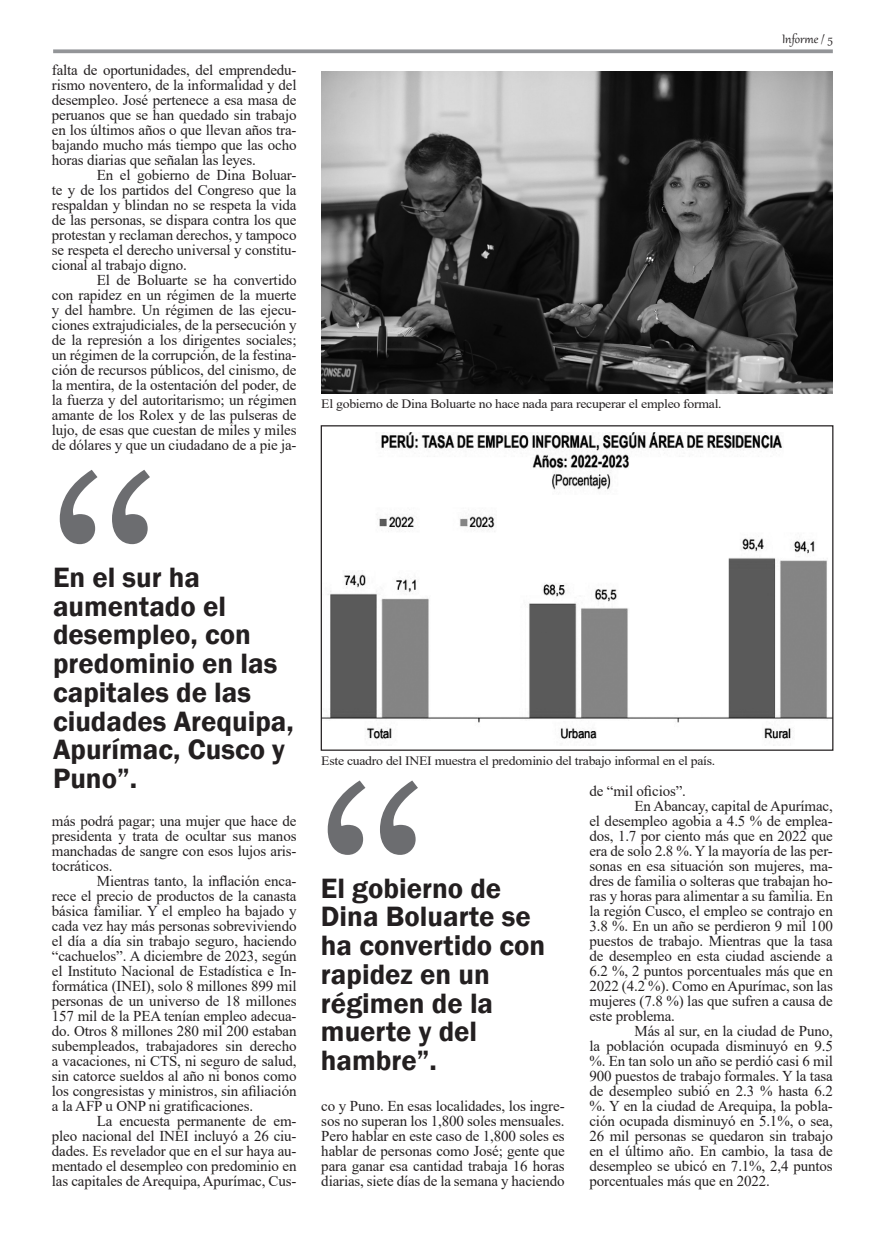
<style>
.page{position:relative;width:886px;height:1241px;background:#fff}
.page>*{position:absolute;margin:0;border:0;box-sizing:border-box;transform-origin:0 0}
.t1{font:250px "Century Schlbk Cyrillic BT";color:#6c6d70}
.t2{font:600 28.75px/28.8px "Franklin Gothic";color:#231f20}
.t3{font:15px/15px "Times New Roman";letter-spacing:-.01em;color:#231f20;text-align:justify}
.t4{font:15px "Gabriola";color:#231f20}
.t5{font:12.62px "Times New Roman";letter-spacing:-.02em;color:#231f20;scale:1.08 1}
</style>
<div class="page">
<svg style="left:53px;top:49px;width:780px;height:4px;background:#9ea0a3"></svg>
<img style="left:321px;top:72px;width:512px;height:321px">
<img style="left:323px;top:432px;width:508px;height:314px">
<div style="left:321px;top:425px;width:512px;height:325px;border:1px solid #231f20"></div>
<p class="t3" style="left:52px;top:62px;width:246px">falta de oportunidades, del emprendedu&shy;rismo noventero, de la informalidad y del desempleo. José pertenece a esa masa de peruanos que se han quedado sin trabajo en los últimos años o que llevan años tra&shy;bajando mucho más tiempo que las ocho horas diarias que señalan las leyes.</p>
<p class="t3" style="left:52px;top:167px;width:246px;text-indent:45px">En el gobierno de Dina Boluar&shy;te y de los partidos del Congreso que la respaldan y blindan no se respeta la vida de las personas, se dispara contra los que protestan y reclaman derechos, y tampoco se respeta el derecho universal y constitu&shy;cional al trabajo digno.</p>
<p class="t3" style="left:52px;top:272px;width:246px;text-indent:45px">El de Boluarte se ha convertido con rapidez en un régimen de la muerte y del hambre. Un régimen de las ejecu&shy;ciones extrajudiciales, de la persecución y de la represión a los dirigentes sociales; un régimen de la corrupción, de la festina&shy;ción de recursos públicos, del cinismo, de la mentira, de la ostentación del poder, de la fuerza y del autoritarismo; un régimen amante de los Rolex y de las pulseras de lujo, de esas que cuestan de miles y miles de dólares y que un ciudadano de a pie ja-</p>
<p class="t1" style="left:41px;top:412px;width:128px">“</p>
<p class="t2" style="left:53px;top:563px;width:149px">En el sur ha</p>
<p class="t2" style="left:53px;top:592px;width:175px">aumentado el</p>
<p class="t2" style="left:53px;top:620px;width:199px">desempleo, con</p>
<p class="t2" style="left:53px;top:649px;width:226px">predominio en las</p>
<p class="t2" style="left:53px;top:678px;width:200px">capitales de las</p>
<p class="t2" style="left:53px;top:707px;width:242px">ciudades Arequipa,<br>Apurímac, Cusco y<br>Puno”.</p>
<p class="t3" style="left:52px;top:812px;width:246px">más podrá pagar; una mujer que hace de presidenta y trata de ocultar sus manos manchadas de sangre con esos lujos aris&shy;tocráticos.</p>
<p class="t3" style="left:52px;top:872px;width:246px;text-indent:45px">Mientras tanto, la inflación enca&shy;rece el precio de productos de la canasta básica familiar. Y el empleo ha bajado y cada vez hay más personas sobreviviendo el día a día sin trabajo seguro, haciendo “cachuelos”. A diciembre de 2023, según el Instituto Nacional de Estadística e In&shy;formática (INEI), solo 8 millones 899 mil personas de un universo de 18 millones 157 mil de la PEA tenían empleo adecua&shy;do. Otros 8 millones 280 mil 200 estaban subempleados, trabajadores sin derecho a vacaciones, ni CTS, ni seguro de salud, sin catorce sueldos al año ni bonos como los congresistas y ministros, sin afiliación a la AFP u ONP ni gratificaciones.</p>
<p class="t3" style="left:52px;top:1112px;width:246px;text-indent:45px">La encuesta permanente de em&shy;pleo nacional del INEI incluyó a 26 ciu&shy;dades. Es revelador que en el sur haya au&shy;mentado el desempleo con predominio en las capitales de Arequipa, Apurímac, Cus-</p>
<p class="t4" style="left:782px;top:29px;width:52px">Informe / 5</p>
<p class="t5" style="left:321px;top:395px;width:372px">El gobierno de Dina Boluarte no hace nada para recuperar el empleo formal.</p>
<p class="t5" style="left:321px;top:751px;width:366px">Este cuadro del INEI muestra el predominio del trabajo informal en el país.</p>
<p class="t1" style="left:309px;top:723px;width:128px">“</p>
<p class="t2" style="left:321px;top:873px;width:226px">El gobierno de<br>Dina Boluarte se ha convertido con rapidez en un</p>
<p class="t2" style="left:321px;top:988px;width:174px">régimen de la muerte y del</p>
<p class="t2" style="left:321px;top:1046px;width:117px">hambre”.</p>
<p class="t3" style="left:321px;top:1097px;width:245px">co y Puno. En esas localidades, los ingre&shy;sos no superan los 1,800 soles mensuales.<br>Pero hablar en este caso de 1,800 soles es hablar de personas como José; gente que para ganar esa cantidad trabaja 16 horas diarias, siete días de la semana y haciendo</p>
<p class="t3" style="left:589px;top:782px;width:98px">de “mil oficios”.</p>
<p class="t3" style="left:589px;top:797px;width:245px;text-indent:45px">En Abancay, capital de Apurímac, el desempleo agobia a 4.5 % de emplea&shy;dos, 1.7 por ciento más que en 2022 que era de solo 2.8 %. Y la mayoría de las per&shy;sonas en esa situación son mujeres, ma&shy;dres de familia o solteras que trabajan ho&shy;ras y horas para alimentar a su familia. En la región Cusco, el empleo se contrajo en 3.8 %. En un año se perdieron 9 mil 100 puestos de trabajo. Mientras que la tasa de desempleo en esta ciudad asciende a 6.2 %, 2 puntos porcentuales más que en 2022 (4.2 %). Como en Apurímac, son las mujeres (7.8 %) las que sufren a causa de este problema.</p>
<p class="t3" style="left:589px;top:1022px;width:245px;text-indent:45px">Más al sur, en la ciudad de Puno, la población ocupada disminuyó en 9.5 %. En tan solo un año se perdió casi 6 mil 900 puestos de trabajo formales. Y la tasa de desempleo subió en 2.3 % hasta 6.2 %. Y en la ciudad de Arequipa, la pobla&shy;ción ocupada disminuyó en 5.1%, o sea, 26 mil personas se quedaron sin trabajo en el último año. En cambio, la tasa de desempleo se ubicó en 7.1%, 2,4 puntos porcentuales más que en 2022.</p>
</div>
